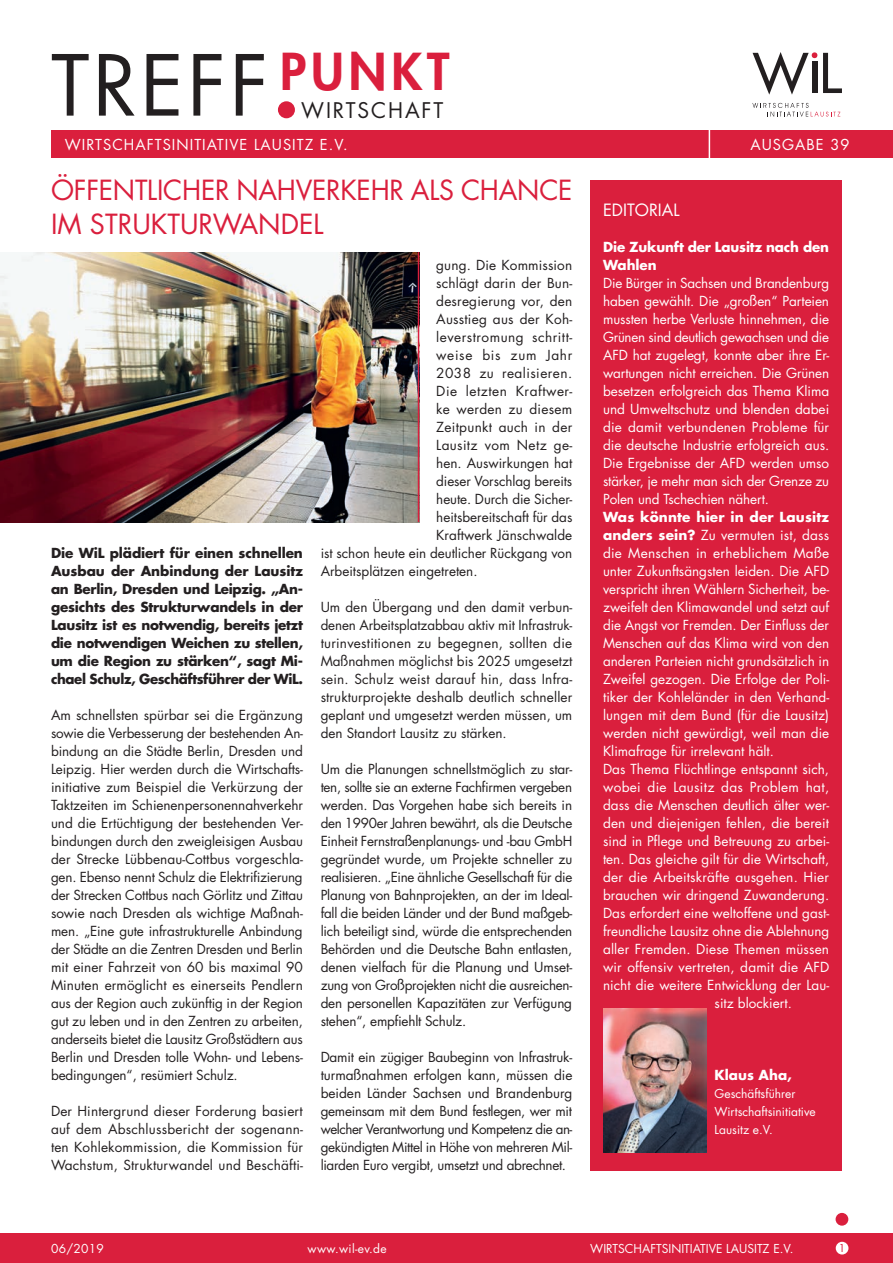
<style>
.page{position:relative;width:893px;height:1263px;background:#fff}
.page>*{position:absolute;margin:0;border:0;box-sizing:border-box;transform-origin:0 0}
.t1{font:81.75px "Futura";letter-spacing:.04em;color:#231f20}
.t2{font:27px/34.5px "Futura";letter-spacing:-.01em;color:#da1f3d}
.t3{font:21px "Futura";letter-spacing:.09em;color:#231f20}
.t4{font:16.5px "Futura";color:#fff}
.t5{font:14.7px "Futura";letter-spacing:.07em;color:#fff}
.t6{font:13.5px/18px "Futura";color:#231f20;text-align:justify}
.t7{font:13.5px/18px "Futura";color:#fff;text-align:justify}
.t8{font:700 13.5px/18px "Futura";letter-spacing:-.03em;color:#231f20;text-align:justify}
.t9{font:700 13.5px/18px "Futura";letter-spacing:-.005em;color:#fff}
.t10{font:13.5px "Futura";letter-spacing:.035em;color:#231f20}
.t11{font:13.5px "Futura";letter-spacing:.02em;color:#231f20}
.t12{font:13.5px "Futura";letter-spacing:.02em;color:#fff}
.t13{font:13.5px "Futura";letter-spacing:.04em;color:#231f20}
.t14{font:13.5px "Futura";letter-spacing:.025em;color:#231f20}
.t15{font:13.5px "Futura";letter-spacing:.05em;color:#231f20}
.t16{font:12px/18px "Futura";color:#fff}
.t17{font:12px "Futura";letter-spacing:.025em;color:#fff}
.t18{font:10.5px "Futura";color:#da1f3d}
.s1{font-weight:700}
</style>
<div class="page">
<div style="left:0;top:1233px;width:893px;height:30px;background:#da1f3d"></div>
<div style="left:836px;top:1242px;width:12px;height:12px;background:#fff;border-radius:50%"></div>
<div style="left:836px;top:1213px;width:12px;height:13px;background:#da1f3d;border-radius:50%"></div>
<div style="left:51px;top:130px;width:842px;height:28px;background:#da1f3d"></div>
<div style="left:590px;top:180px;width:252px;height:990px;background:#da1f3d"></div>
<hr style="left:709px;top:129px;width:1px;height:30px;background:#fff">
<div style="left:278px;top:101px;width:17px;height:17px;background:#da1f3d;border-radius:50%"></div>
<svg style="left:823px;top:53px;width:19px;height:40px"></svg>
<svg style="left:753px;top:52px;width:64px;height:43px"></svg>
<svg style="left:752px;top:103px;width:88px;height:14px"></svg>
<img style="left:604px;top:1008px;width:102px;height:144px">
<img style="left:0;top:252px;width:418px;height:270px">
<hr style="left:418px;top:252px;width:1px;height:270px;background:#da1f3d">
<h1 class="t1" style="left:51px;top:33px;width:400px">TREFF <sup>PUNKT</sup></h1>
<h3 class="t3" style="left:301px;top:97px;width:144px">WIRTSCHAFT</h3>
<p class="t5" style="left:65px;top:135px;width:284px">WIRTSCHAFTSINITIATIVE LAUSITZ E.V.</p>
<p class="t5" style="left:750px;top:135px;width:100px">AUSGABE 39</p>
<h2 class="t2" style="left:51px;top:173px;width:523px">ÖFFENTLICHER NAHVERKEHR ALS CHANCE<br>IM STRUKTURWANDEL</h2>
<p class="t6" style="left:436px;top:256px;width:137px">gung. Die Kommission</p>
<p class="t6" style="left:436px;top:274px;width:138px">schlägt darin der Bun-</p>
<p class="t6" style="left:436px;top:292px;width:138px">desregierung vor, den</p>
<p class="t6" style="left:436px;top:310px;width:138px">Ausstieg aus der Koh-</p>
<p class="t10" style="left:436px;top:328px;width:138px">leverstromung schritt-</p>
<p class="t15" style="left:436px;top:346px;width:138px">weise bis zum Jahr</p>
<p class="t10" style="left:436px;top:364px;width:137px">2038 zu realisieren.</p>
<p class="t13" style="left:436px;top:382px;width:138px">Die letzten Kraftwer-</p>
<p class="t11" style="left:436px;top:400px;width:138px">ke werden zu diesem</p>
<p class="t11" style="left:436px;top:418px;width:137px">Zeitpunkt auch in der</p>
<p class="t14" style="left:436px;top:436px;width:138px">Lausitz vom Netz ge-</p>
<p class="t6" style="left:436px;top:454px;width:137px">hen. Auswirkungen hat</p>
<p class="t6" style="left:436px;top:472px;width:138px">dieser Vorschlag bereits</p>
<p class="t6" style="left:436px;top:490px;width:138px">heute. Durch die Sicher-</p>
<p class="t6" style="left:436px;top:508px;width:138px">heitsbereitschaft für das</p>
<p class="t6" style="left:436px;top:526px;width:137px">Kraftwerk Jänschwalde</p>
<p class="t6" style="left:321px;top:544px;width:253px">ist schon heute ein deutlicher Rückgang von</p>
<p class="t6" style="left:321px;top:562px;width:158px">Arbeitsplätzen eingetreten.</p>
<p class="t6" style="left:321px;top:598px;width:253px">Um den Übergang und den damit verbun&shy;denen Arbeitsplatzabbau aktiv mit Infrastruk&shy;turinvestitionen zu begegnen, sollten die Maßnahmen möglichst bis 2025 umgesetzt sein. Schulz weist darauf hin, dass Infra&shy;strukturprojekte deshalb deutlich schneller geplant und umgesetzt werden müssen, um den Standort Lausitz zu stärken.</p>
<p class="t6" style="left:321px;top:760px;width:253px">Um die Planungen schnellstmöglich zu star&shy;ten, sollte sie an externe Fachfirmen vergeben werden. Das Vorgehen habe sich bereits in den 1990er Jahren bewährt, als die Deutsche Einheit Fernstraßenplanungs- und -bau GmbH gegründet wurde, um Projekte schneller zu realisieren. „Eine ähnliche Gesellschaft für die Planung von Bahnprojekten, an der im Ideal&shy;fall die beiden Länder und der Bund maßgeb&shy;lich beteiligt sind, würde die entsprechenden Behörden und die Deutsche Bahn entlasten, denen vielfach für die Planung und Umset&shy;zung von Großprojekten nicht die ausreichen&shy;den personellen Kapazitäten zur Verfügung stehen“, empfiehlt Schulz.</p>
<p class="t6" style="left:321px;top:1048px;width:253px">Damit ein zügiger Baubeginn von Infrastruk&shy;turmaßnahmen erfolgen kann, müssen die beiden Länder Sachsen und Brandenburg gemeinsam mit dem Bund festlegen, wer mit welcher Verantwortung und Kompetenz die an&shy;gekündigten Mittel in Höhe von mehreren Mil&shy;liarden Euro vergibt, umsetzt und abrechnet.</p>
<p class="t8" style="left:51px;top:544px;width:254px">Die WiL plädiert für einen schnellen Ausbau der Anbindung der Lausitz an Berlin, Dresden und Leipzig. „An&shy;gesichts des Strukturwandels in der Lausitz ist es notwendig, bereits jetzt die notwendigen Weichen zu stellen, um die Region zu stärken“, sagt Mi&shy;chael Schulz, Geschäftsführer der WiL.</p>
<p class="t6" style="left:51px;top:706px;width:254px">Am schnellsten spürbar sei die Ergänzung sowie die Verbesserung der bestehenden An&shy;bindung an die Städte Berlin, Dresden und Leipzig. Hier werden durch die Wirtschafts&shy;initiative zum Beispiel die Verkürzung der Taktzeiten im Schienenpersonennahverkehr und die Ertüchtigung der bestehenden Ver&shy;bindungen durch den zweigleisigen Ausbau der Strecke Lübbenau-Cottbus vorgeschla&shy;gen. Ebenso nennt Schulz die Elektrifizierung der Strecken Cottbus nach Görlitz und Zittau sowie nach Dresden als wichtige Maßnah&shy;men. „Eine gute infrastrukturelle Anbindung der Städte an die Zentren Dresden und Berlin mit einer Fahrzeit von 60 bis maximal 90<br>Minuten ermöglicht es einerseits Pendlern aus der Region auch zukünftig in der Region gut zu leben und in den Zentren zu arbeiten, anderseits bietet die Lausitz Großstädtern aus Berlin und Dresden tolle Wohn- und Lebens&shy;bedingungen“, resümiert Schulz.</p>
<p class="t6" style="left:51px;top:1102px;width:254px">Der Hintergrund dieser Forderung basiert auf dem Abschlussbericht der sogenann&shy;ten Kohlekommission, die Kommission für Wachstum, Strukturwandel und Beschäfti-</p>
<p class="t4" style="left:603px;top:199px;width:78px">EDITORIAL</p>
<p class="t9" style="left:603px;top:238px;width:228px">Die Zukunft der Lausitz nach den<br>Wahlen</p>
<p class="t7" style="left:603px;top:274px;width:228px">Die Bürger in Sachsen und Brandenburg haben gewählt. Die „großen“ Parteien mussten herbe Verluste hinnehmen, die Grünen sind deutlich gewachsen und die AFD hat zugelegt, konnte aber ihre Er&shy;wartungen nicht erreichen. Die Grünen besetzen erfolgreich das Thema Klima und Umweltschutz und blenden dabei die damit verbundenen Probleme für die deutsche Industrie erfolgreich aus.<br>Die Ergebnisse der AFD werden umso stärker, je mehr man sich der Grenze zu Polen und Tschechien nähert.</p>
<p class="t9" style="left:603px;top:508px;width:228px">Was könnte hier in der Lausitz</p>
<p class="t7" style="left:603px;top:526px;width:228px"><span class="s1">anders sein?</span> Zu vermuten ist, dass</p>
<p class="t7" style="left:603px;top:544px;width:228px">die Menschen in erheblichem Maße</p>
<p class="t7" style="left:603px;top:562px;width:228px">unter Zukunftsängsten leiden. Die AFD</p>
<p class="t7" style="left:603px;top:580px;width:228px">verspricht ihren Wählern Sicherheit, be-</p>
<p class="t7" style="left:603px;top:598px;width:228px">zweifelt den Klimawandel und setzt auf</p>
<p class="t7" style="left:603px;top:616px;width:227px">die Angst vor Fremden. Der Einfluss der</p>
<p class="t7" style="left:603px;top:634px;width:228px">Menschen auf das Klima wird von den</p>
<p class="t7" style="left:603px;top:652px;width:228px">anderen Parteien nicht grundsätzlich in</p>
<p class="t7" style="left:603px;top:670px;width:228px">Zweifel gezogen. Die Erfolge der Poli-</p>
<p class="t7" style="left:603px;top:688px;width:228px">tiker der Kohleländer in den Verhand-</p>
<p class="t7" style="left:603px;top:706px;width:228px">lungen mit dem Bund (für die Lausitz)</p>
<p class="t7" style="left:603px;top:724px;width:228px">werden nicht gewürdigt, weil man die</p>
<p class="t7" style="left:603px;top:742px;width:172px">Klimafrage für irrelevant hält.</p>
<p class="t7" style="left:603px;top:760px;width:228px">Das Thema Flüchtlinge entspannt sich,</p>
<p class="t12" style="left:603px;top:778px;width:228px">wobei die Lausitz das Problem hat,</p>
<p class="t7" style="left:603px;top:796px;width:228px">dass die Menschen deutlich älter wer-</p>
<p class="t7" style="left:603px;top:814px;width:227px">den und diejenigen fehlen, die bereit</p>
<p class="t7" style="left:603px;top:832px;width:228px">sind in Pflege und Betreuung zu arbei-</p>
<p class="t7" style="left:603px;top:850px;width:228px">ten. Das gleiche gilt für die Wirtschaft,</p>
<p class="t7" style="left:603px;top:868px;width:228px">der die Arbeitskräfte ausgehen. Hier</p>
<p class="t7" style="left:603px;top:886px;width:228px">brauchen wir dringend Zuwanderung.</p>
<p class="t7" style="left:603px;top:904px;width:228px">Das erfordert eine weltoffene und gast-</p>
<p class="t7" style="left:603px;top:922px;width:228px">freundliche Lausitz ohne die Ablehnung</p>
<p class="t7" style="left:603px;top:940px;width:228px">aller Fremden. Diese Themen müssen</p>
<p class="t7" style="left:603px;top:958px;width:228px">wir offensiv vertreten, damit die AFD</p>
<p class="t7" style="left:603px;top:976px;width:228px">nicht die weitere Entwicklung der Lau-</p>
<p class="t7" style="left:715px;top:994px;width:79px">sitz blockiert.</p>
<p class="t9" style="left:715px;top:1066px;width:79px">Klaus Aha,</p>
<p class="t16" style="left:715px;top:1085px;width:103px">Geschäftsführer<br>Wirtschaftsinitiative<br>Lausitz e.V.</p>
<p class="t16" style="left:51px;top:1239px;width:54px">06/2019</p>
<p class="t17" style="left:308px;top:1240px;width:81px">www.wil-ev.de</p>
<p class="t16" style="left:590px;top:1239px;width:205px">WIRTSCHAFTSINITIATIVE LAUSITZ E.V.</p>
<p class="t18" style="left:839px;top:1241px;width:8px">1</p>
</div>
